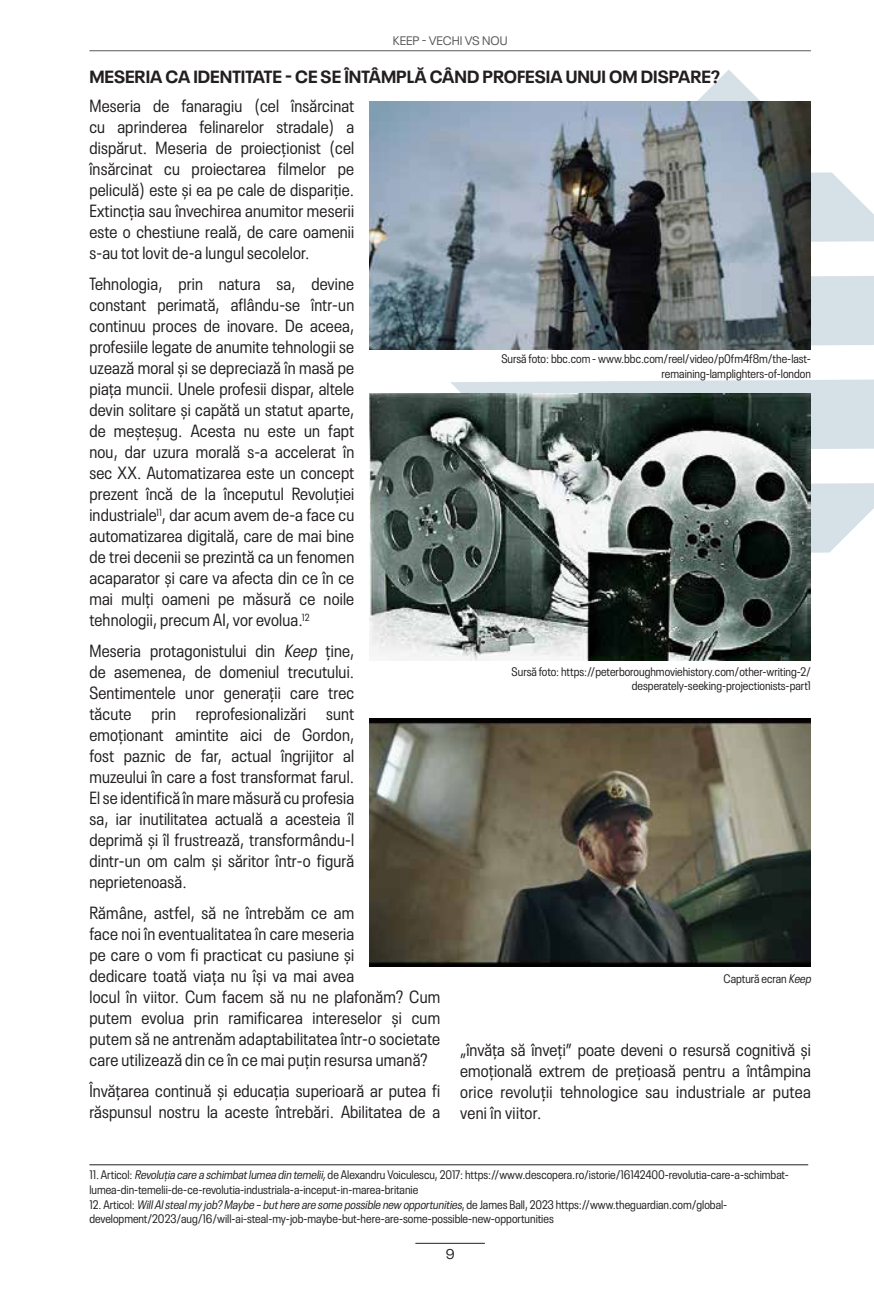
<style>
.page{position:relative;width:874px;height:1290px;background:#fff}
.page>*{position:absolute;margin:0;border:0;box-sizing:border-box;transform-origin:0 0}
.t1{font:condensed 17.5px/21px "Neue Plak";letter-spacing:.01em;color:#231f20;text-align:justify}
.t2{font:700 17.5px "Neue Plak";color:#231f20}
.t3{font:14px "Neue Plak";color:#231f20}
.t4{font:condensed 12.25px/14.7px "Neue Plak";color:#231f20;text-align:right}
.t5{font:12.25px "Neue Plak";color:#58595b}
.s1{font-style:italic}
</style>
<div class="page">
<hr style="left:89px;top:50px;width:721px;height:1px;background:#58595b">
<hr style="left:415px;top:1243px;width:69px;height:1px;background:#231f20">
<svg style="left:450px;top:70px;width:423px;height:587px"></svg>
<img style="left:369px;top:101px;width:441px;height:248px">
<img style="left:369px;top:394px;width:441px;height:267px">
<img style="left:369px;top:718px;width:441px;height:248px">
<hr style="left:89px;top:1164px;width:718px;height:1px;background:#231f20">
<p class="t5" style="left:392px;top:32px;width:116px">KEEP - VECHI VS NOU</p>
<p class="t2" style="left:89px;top:63px;width:632px">MESERIA CA IDENTITATE - CE SE ÎNTÂMPLĂ CÂND PROFESIA UNUI OM DISPARE?</p>
<p class="t1" style="left:89px;top:94px;width:266px">Meseria de fanaragiu (cel însărcinat cu aprinderea felinarelor stradale) a dispărut. Meseria de proiecționist (cel însărcinat cu proiectarea filmelor pe peliculă) este și ea pe cale de dispariție.<br>Extincția sau învechirea anumitor meserii este o chestiune reală, de care oamenii s-au tot lovit de-a lungul secolelor.</p>
<p class="t1" style="left:89px;top:272px;width:266px">Tehnologia, prin natura sa, devine constant perimată, aflându-se într-un continuu proces de inovare. De aceea, profesiile legate de anumite tehnologii se uzează moral și se depreciază în masă pe piața muncii. Unele profesii dispar, altele devin solitare și capătă un statut aparte, de meșteșug. Acesta nu este un fapt nou, dar uzura morală s-a accelerat în sec XX. Automatizarea este un concept prezent încă de la începutul Revoluției industriale<sup>11</sup>, dar acum avem de-a face cu automatizarea digitală, care de mai bine de trei decenii se prezintă ca un fenomen acaparator și care va afecta din ce în ce mai mulți oameni pe măsură ce noile tehnologii, precum AI, vor evolua.<sup>12</sup></p>
<p class="t1" style="left:89px;top:639px;width:266px">Meseria protagonistului din <span class="s1">Keep</span> ține, de asemenea, de domeniul trecutului.<br>Sentimentele unor generații care trec tăcute prin reprofesionalizări sunt emoționant amintite aici de Gordon, fost paznic de far, actual îngrijitor al muzeului în care a fost transformat farul.<br>El se identifică în mare măsură cu profesia sa, iar inutilitatea actuală a acesteia îl deprimă și îl frustrează, transformându-l dintr-un om calm și săritor într-o figură neprietenoasă.</p>
<p class="t1" style="left:89px;top:901px;width:352px;text-align:left">Rămâne, astfel, să ne întrebăm ce am<br>face noi în eventualitatea în care meseria<br>pe care o vom fi practicat cu pasiune și<br>dedicare toată viața nu își va mai avea<br>locul în viitor. Cum facem să nu ne plafonăm? Cum putem evolua prin ramificarea intereselor și cum putem să ne antrenăm adaptabilitatea într-o societate care utilizează din ce în ce mai puțin resursa umană?</p>
<p class="t1" style="left:89px;top:1079px;width:352px">Învățarea continuă și educația superioară ar putea fi răspunsul nostru la aceste întrebări. Abilitatea de a</p>
<p class="t4" style="left:501px;top:350px;width:311px">Sursă foto: bbc.com - www.bbc.com/reel/video/p0fm4f8m/the-last&shy;remaining-lamplighters-of-london</p>
<p class="t4" style="left:511px;top:663px;width:300px">Sursă foto: https://peterboroughmoviehistory.com/other-writing-2/ desperately-seeking-projectionists-part1</p>
<p class="t4" style="left:723px;top:970px;width:91px">Captură ecran <span class="s1">Keep</span></p>
<p class="t1" style="left:460px;top:1037px;width:352px">„învăța să înveți” poate deveni o resursă cognitivă și emoțională extrem de prețioasă pentru a întâmpina orice revoluții tehnologice sau industriale ar putea veni în viitor.</p>
<p class="t4" style="left:89px;top:1166px;width:700px;text-align:left">11. Articol: <span class="s1">Revoluția care a schimbatlumea din temelii,</span>de Alexandru Voiculescu, 2017: https://www.descopera.ro/istorie/16142400-revolutia-care-a-schimbat&shy;lumea-din-temelii-de-ce-revolutia-industriala-a-inceput-in-marea-britanie</p>
<p class="t4" style="left:89px;top:1196px;width:639px;text-align:left">12. Articol: <span class="s1">WillAIstealmyjob? Maybe –buthere are some possible new opportunities</span>, de James Ball, 2023 https://www.theguardian.com/global&shy;development/2023/aug/16/will-ai-steal-my-job-maybe-but-here-are-some-possible-new-opportunities</p>
<p class="t3" style="left:445px;top:1243px;width:10px">9</p>
</div>
